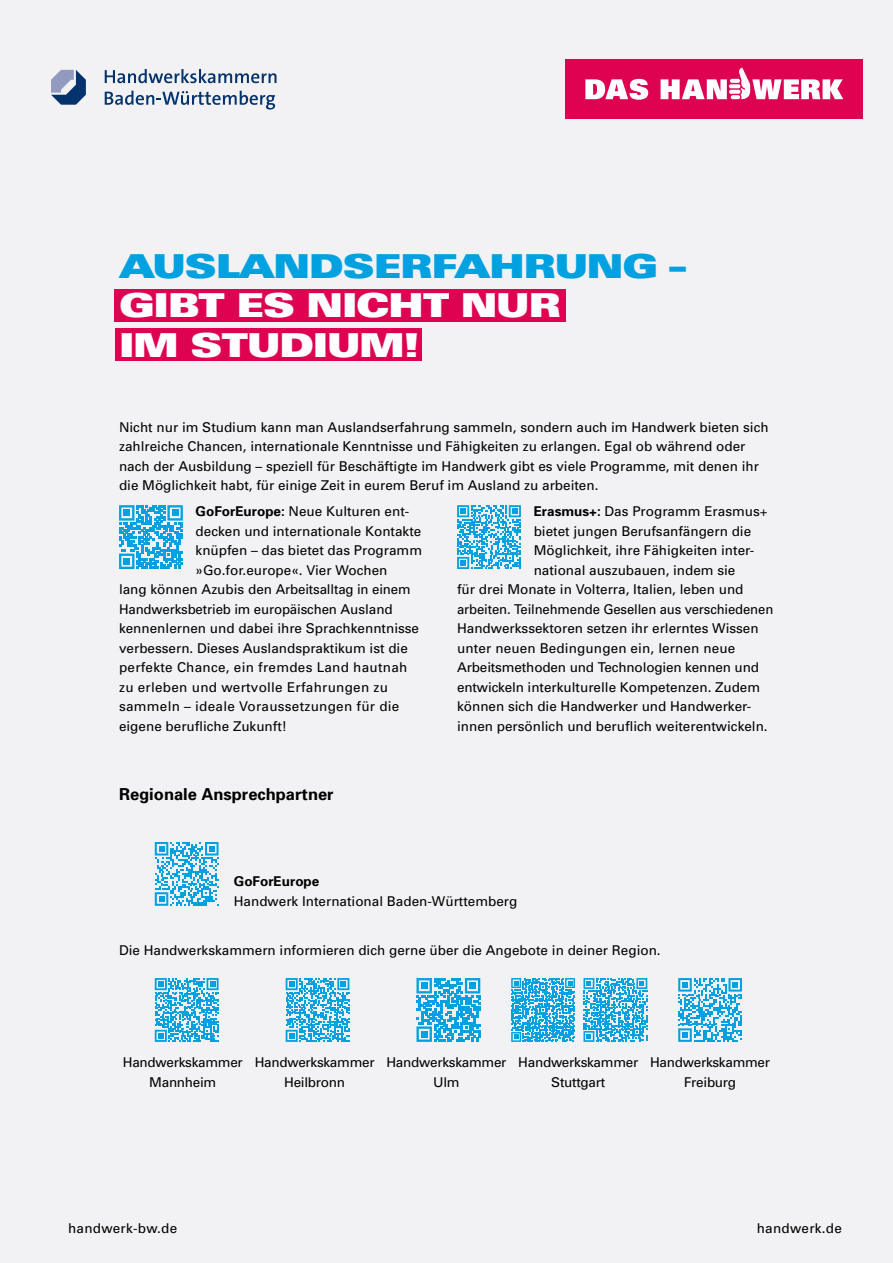
<style>
.page{position:relative;width:893px;height:1263px;background:#f2f1f3}
.page>*{position:absolute;margin:0;border:0;box-sizing:border-box;transform-origin:0 0}
.t1{font:900 expanded 33px/39.6px "Univers";letter-spacing:-.04em;color:#fff}
.t2{font:900 expanded 33px "Univers";letter-spacing:-.04em;color:#00a1e0}
.t3{font:700 16.5px "Univers";color:#000}
.t4{font:13.5px/19.5px "Univers";color:#000}
.t5{font:13.5px "Univers";letter-spacing:.02em;color:#000}
.t6{font:13.5px/19.5px "Univers";letter-spacing:-.02em;color:#000;text-align:center}
.t7{font:700 13.5px "Univers";color:#000}
.s1{font-weight:700}
</style>
<div class="page">
<div style="left:115px;top:289px;width:451px;height:33px;background:#de0351"></div>
<div style="left:115px;top:328px;width:306px;height:33px;background:#de0351"></div>
<svg style="left:119px;top:505px;width:64px;height:64px"></svg>
<div style="left:123px;top:558px;width:7px;height:7px;background:#00a1e0"></div>
<svg style="left:457px;top:505px;width:64px;height:64px"></svg>
<svg style="left:155px;top:842px;width:64px;height:64px"></svg>
<svg style="left:155px;top:978px;width:64px;height:64px"></svg>
<svg style="left:286px;top:978px;width:63px;height:64px"></svg>
<svg style="left:511px;top:978px;width:64px;height:64px"></svg>
<svg style="left:583px;top:978px;width:64px;height:64px"></svg>
<svg style="left:678px;top:978px;width:64px;height:64px"></svg>
<svg style="left:416px;top:978px;width:64px;height:64px"></svg>
<svg style="left:51px;top:69px;width:226px;height:41px"></svg>
<div style="left:566px;top:60px;width:297px;height:59px;background:#de0351"></div>
<svg style="left:585px;top:79px;width:63px;height:21px"></svg>
<svg style="left:661px;top:68px;width:182px;height:31px"></svg>
<h1 class="t2" style="left:119px;top:246px;width:568px">AUSLANDSERFAHRUNG –</h1>
<h1 class="t1" style="left:119px;top:286px;width:443px">GIBT ES NICHT NUR<br>IM STUDIUM!</h1>
<p class="t4" style="left:119px;top:417px;width:651px">Nicht nur im Studium kann man Auslandserfahrung sammeln, sondern auch im Handwerk bieten sich zahlreiche Chancen, internationale Kenntnisse und Fähigkeiten zu erlangen. Egal ob während oder nach der Ausbildung – speziell für Beschäftigte im Handwerk gibt es viele Programme, mit denen ihr die Möglichkeit habt, für einige Zeit in eurem Beruf im Ausland zu arbeiten.</p>
<p class="t4" style="left:196px;top:501px;width:215px"><span class="s1">GoForEurope:</span> Neue Kulturen ent-</p>
<p class="t4" style="left:196px;top:521px;width:227px">decken und internationale Kontakte</p>
<p class="t4" style="left:196px;top:540px;width:228px">knüpfen – das bietet das Programm</p>
<p class="t4" style="left:196px;top:560px;width:193px">»Go.for.europe«. Vier Wochen</p>
<p class="t4" style="left:119px;top:579px;width:293px">lang können Azubis den Arbeitsalltag in einem</p>
<p class="t4" style="left:119px;top:599px;width:275px">Handwerksbetrieb im europäischen Ausland</p>
<p class="t4" style="left:119px;top:618px;width:302px">kennenlernen und dabei ihre Sprachkenntnisse</p>
<p class="t4" style="left:119px;top:638px;width:290px">verbessern. Dieses Auslandspraktikum ist die</p>
<p class="t5" style="left:119px;top:659px;width:290px">perfekte Chance, ein fremdes Land hautnah</p>
<p class="t5" style="left:119px;top:678px;width:271px">zu erleben und wertvolle Erfahrungen zu</p>
<p class="t5" style="left:119px;top:698px;width:282px">sammeln – ideale Voraussetzungen für die</p>
<p class="t4" style="left:119px;top:716px;width:170px">eigene berufliche Zukunft!</p>
<p class="t4" style="left:534px;top:501px;width:236px"><span class="s1">Erasmus+:</span> Das Programm Erasmus+</p>
<p class="t4" style="left:534px;top:521px;width:219px">bietet jungen Berufsanfängern die</p>
<p class="t4" style="left:534px;top:540px;width:222px">Möglichkeit, ihre Fähigkeiten inter-</p>
<p class="t4" style="left:534px;top:560px;width:203px">national auszubauen, indem sie</p>
<p class="t4" style="left:457px;top:579px;width:288px">für drei Monate in Volterra, Italien, leben und</p>
<p class="t4" style="left:457px;top:599px;width:318px">arbeiten. Teilnehmende Gesellen aus verschiedenen</p>
<p class="t4" style="left:457px;top:618px;width:303px">Handwerkssektoren setzen ihr erlerntes Wissen</p>
<p class="t4" style="left:457px;top:638px;width:280px">unter neuen Bedingungen ein, lernen neue</p>
<p class="t4" style="left:457px;top:657px;width:303px">Arbeitsmethoden und Technologien kennen und</p>
<p class="t4" style="left:457px;top:677px;width:305px">entwickeln interkulturelle Kompetenzen. Zudem</p>
<p class="t4" style="left:457px;top:696px;width:296px">können sich die Handwerker und Handwerker-</p>
<p class="t4" style="left:457px;top:716px;width:312px">innen persönlich und beruflich weiterentwickeln.</p>
<p class="t3" style="left:119px;top:784px;width:216px">Regionale Ansprechpartner</p>
<p class="t7" style="left:234px;top:873px;width:87px">GoForEurope</p>
<p class="t4" style="left:234px;top:891px;width:285px">Handwerk International Baden-Württemberg</p>
<p class="t4" style="left:119px;top:940px;width:543px">Die Handwerkskammern informieren dich gerne über die Angebote in deiner Region.</p>
<p class="t6" style="left:123px;top:1052px;width:121px">Handwerkskammer<br>Mannheim</p>
<p class="t6" style="left:255px;top:1052px;width:121px">Handwerkskammer<br>Heilbronn</p>
<p class="t6" style="left:386px;top:1052px;width:121px">Handwerkskammer<br>Ulm</p>
<p class="t6" style="left:518px;top:1052px;width:121px">Handwerkskammer<br>Stuttgart</p>
<p class="t6" style="left:650px;top:1052px;width:121px">Handwerkskammer<br>Freiburg</p>
<p class="t5" style="left:68px;top:1220px;width:111px">handwerk-bw.de</p>
<p class="t5" style="left:757px;top:1220px;width:87px">handwerk.de</p>
</div>
